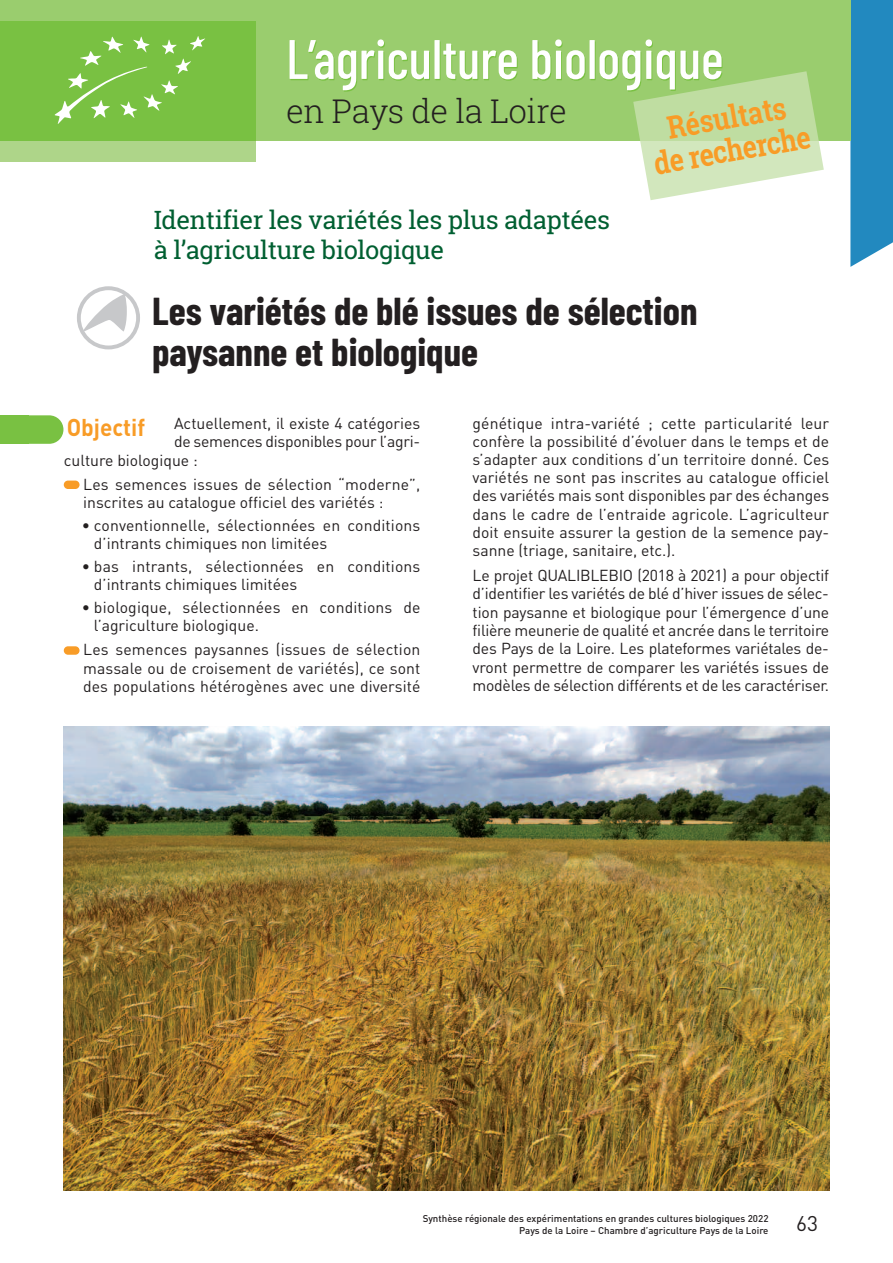
<style>
.page{position:relative;width:893px;height:1263px;background:#fff}
.page>*{position:absolute;margin:0;border:0;box-sizing:border-box;transform-origin:0 0}
.t1{font:500 55.5px "Barlow Condensed";color:#fff}
.t2{font:700 39px/41.1px "Barlow Condensed";color:#231f20}
.t3{font:300 33px "Roboto Slab";letter-spacing:-.015em;color:#231f20}
.t4{font:700 31.5px/32.8px "Roboto Slab";color:#f89c27;text-align:center;scale:.85 1}
.t5{font:25.5px/30px "Roboto Slab";letter-spacing:-.015em;color:#005f31}
.t6{font:700 24px "DIN";color:#f89c27;scale:.94 1}
.t7{font:21px "DIN";color:#231f20}
.t8{font:15.75px/18.1px "DIN";color:#231f20}
.t9{font:500 9.75px/11.7px "DIN";color:#231f20;text-align:right}
</style>
<div class="page">
<div style="left:64px;top:481px;width:16px;height:8px;background:#f89c27;border-radius:4px"></div>
<div style="left:64px;top:646px;width:16px;height:9px;background:#f89c27;border-radius:4px"></div>
<div style="left:0;top:415px;width:63px;height:29px;background:#79c142;border-radius:14px"></div>
<div style="left:0;top:415px;width:29px;height:29px;background:#79c142"></div>
<svg style="left:850px;top:0;width:43px;height:267px"></svg>
<img style="left:64px;top:726px;width:765px;height:465px">
<div style="left:0;top:0;width:850px;height:140px;background:#9acd6e"></div>
<div style="left:0;top:140px;width:255px;height:22px;background:#aed589"></div>
<div style="left:0;top:21px;width:255px;height:119px;background:#79c142"></div>
<svg style="left:54px;top:36px;width:151px;height:88px"></svg>
<svg style="left:633px;top:71px;width:191px;height:129px"></svg>
<svg style="left:77px;top:286px;width:63px;height:63px"></svg>
<h1 class="t1" style="left:286px;top:24px;width:439px">L’agriculture biologique</h1>
<h3 class="t3" style="left:286px;top:92px;width:282px">en Pays de la Loire</h3>
<h3 class="t4" style="left:646px;top:115px;width:188px;rotate:-10deg">Résultats<br>de recherche</h3>
<h3 class="t5" style="left:154px;top:206px;width:458px">Identifier les variétés les plus adaptées à l’agriculture biologique</h3>
<h2 class="t2" style="left:152px;top:290px;width:547px">Les variétés de blé issues de sélection paysanne et biologique</h2>
<p class="t8" style="left:174px;top:414px;width:248px">Actuellement, il existe 4 catégories</p>
<p class="t8" style="left:174px;top:433px;width:248px">de semences disponibles pour l’agri-</p>
<p class="t8" style="left:64px;top:451px;width:136px">culture biologique :</p>
<p class="t8" style="left:83px;top:475px;width:339px">Les semences issues de sélection “moderne”, inscrites au catalogue officiel des variétés :</p>
<p class="t8" style="left:94px;top:516px;width:328px;text-indent:-12px">• conventionnelle, sélectionnées en conditions d’intrants chimiques non limitées</p>
<p class="t8" style="left:94px;top:557px;width:328px;text-indent:-12px">• bas intrants, sélectionnées en conditions d’intrants chimiques limitées</p>
<p class="t8" style="left:94px;top:598px;width:328px;text-indent:-12px">• biologique, sélectionnées en conditions de l’agriculture biologique.</p>
<p class="t8" style="left:83px;top:641px;width:339px;text-align:justify">Les semences paysannes (issues de sélection massale ou de croisement de variétés), ce sont des populations hétérogènes avec une diversité</p>
<h3 class="t6" style="left:67px;top:414px;width:85px">Objectif</h3>
<p class="t8" style="left:473px;top:414px;width:358px;text-align:justify">génétique intra-variété ; cette particularité leur confère la possibilité d’évoluer dans le temps et de s’adapter aux conditions d’un territoire donné. Ces variétés ne sont pas inscrites au catalogue officiel des variétés mais sont disponibles par des échanges dans le cadre de l’entraide agricole. L’agriculteur doit ensuite assurer la gestion de la semence pay&shy;sanne (triage, sanitaire, etc.).</p>
<p class="t8" style="left:473px;top:566px;width:358px;text-align:justify">Le projet QUALIBLEBIO (2018 à 2021) a pour objectif d’identifier les variétés de blé d’hiver issues de sélec&shy;tion paysanne et biologique pour l’émergence d’une filière meunerie de qualité et ancrée dans le territoire des Pays de la Loire. Les plateformes variétales de&shy;vront permettre de comparer les variétés issues de modèles de sélection différents et de les caractériser.</p>
<p class="t9" style="left:423px;top:1213px;width:347px">Synthèse régionale des expérimentations en grandes cultures biologiques 2022<br>Pays de la Loire – Chambre d’agriculture Pays de la Loire</p>
<h3 class="t7" style="left:796px;top:1211px;width:23px">63</h3>
</div>
